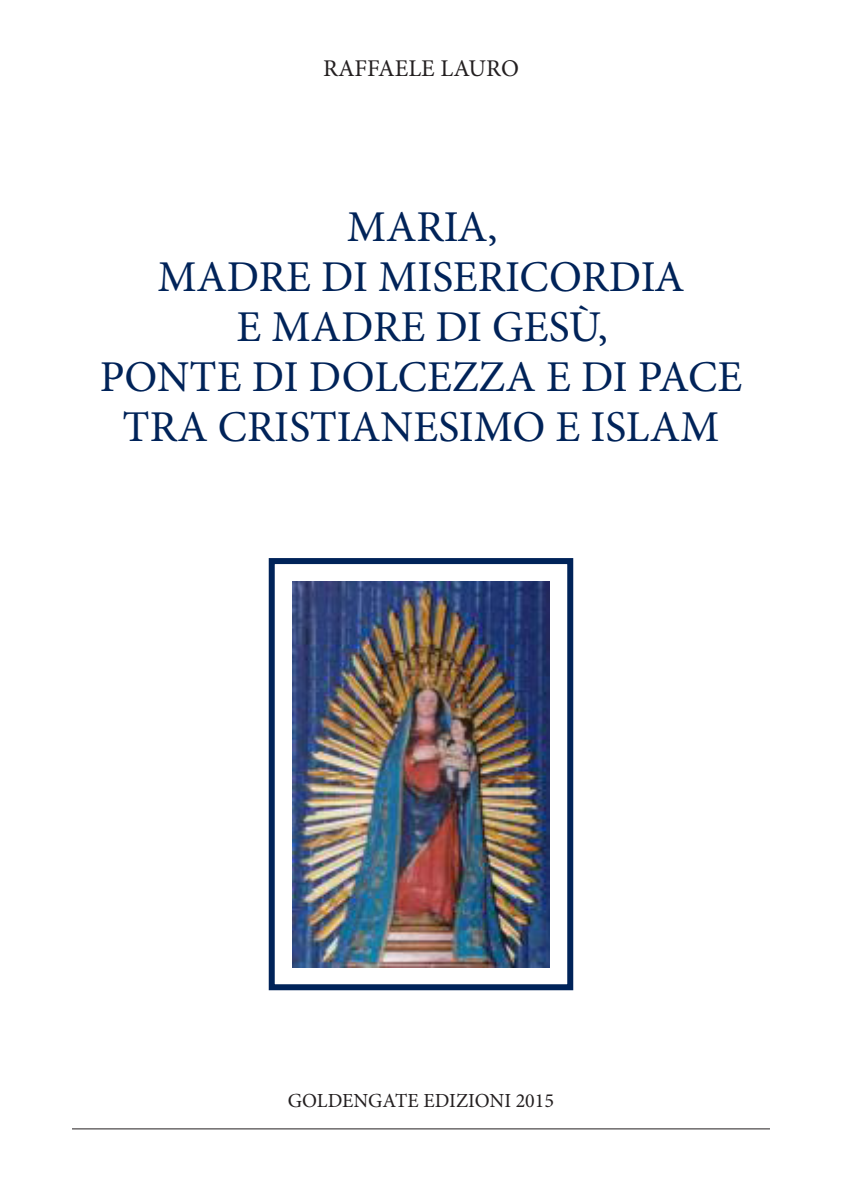
<style>
.page{position:relative;width:842px;height:1191px;background:#fff}
.page>*{position:absolute;margin:0;border:0;box-sizing:border-box;transform-origin:0 0}
.t1{font:44px/50px "Minion Pro";color:#002359;text-align:center}
.t2{font:24px "Minion Pro";color:#231f20}
.t3{font:20px "Minion Pro";color:#231f20}
</style>
<div class="page">
<hr style="left:72px;top:1128px;width:698px;height:1px;background:#231f20">
<img style="left:292px;top:581px;width:258px;height:386px">
<div style="left:269px;top:558px;width:304px;height:432px;border:6px solid #002359"></div>
<p class="t2" style="left:323px;top:54px;width:197px">RAFFAELE LAURO</p>
<p class="t1" style="left:100px;top:204px;width:644px">MARIA,<br>MADRE DI MISERICORDIA<br>E MADRE DI GESÙ,<br>PONTE DI DOLCEZZA E DI PACE<br>TRA CRISTIANESIMO E ISLAM</p>
<p class="t3" style="left:288px;top:1088px;width:268px">GOLDENGATE EDIZIONI 2015</p>
</div>
